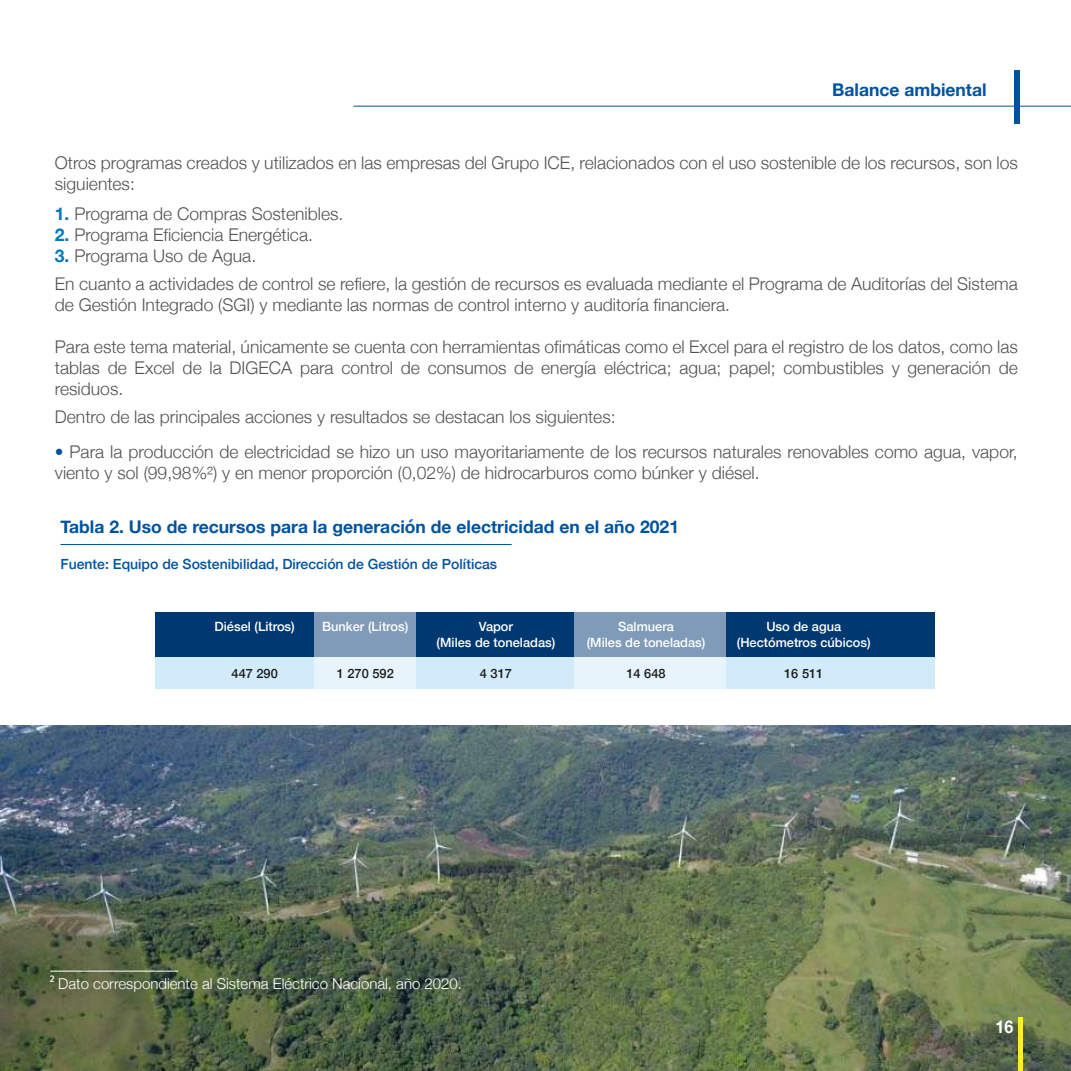
<style>
.page{position:relative;width:1071px;height:1071px;background:#fff}
.page>*{position:absolute;margin:0;border:0;box-sizing:border-box;transform-origin:0 0}
.t1{font:300 17.5px/21px "Helvetica Neue";color:#535252}
.t2{font:700 17.5px "Helvetica Neue";color:#0052a0}
.t3{font:700 17.5px "Helvetica Neue";color:#fff;scale:.91 1}
.t4{font:300 15.05px "Helvetica Neue";color:#fff}
.t5{font:500 14px "Helvetica Neue";color:#0052a0}
.t6{font:500 12.78px/15.4px "Helvetica Neue";color:#fff;text-align:center}
.t7{font:500 12.78px "Helvetica Neue";color:#1d1d1b}
.s1{font-weight:700;color:#0077c0}
.s2{color:#0052a0}
.s3{font-family:"Myriad Pro";font-weight:400;font-size:16.1px}
</style>
<div class="page">
<img style="left:1px;top:726px;width:1070px;height:345px">
<hr style="left:50px;top:971px;width:128px;height:1px;background:#fff">
<hr style="left:353px;top:106px;width:718px;height:1px;background:#0052a0">
<div style="left:1015px;top:70px;width:5px;height:53px;background:#0052a0"></div>
<hr style="left:60px;top:544px;width:452px;height:1px;background:#0052a0">
<div style="left:1018px;top:1018px;width:5px;height:53px;background:#ffee2b"></div>
<div style="left:155px;top:612px;width:779px;height:45px;background:#003971"></div>
<div style="left:155px;top:658px;width:779px;height:31px;background:#d1ebfb"></div>
<svg style="left:574px;top:612px;width:152px;height:77px;background:#aabfd3"></svg>
<svg style="left:314px;top:612px;width:101px;height:77px;background:#aabfd3"></svg>
<p class="t2" style="left:832px;top:76px;width:156px">Balance ambiental</p>
<p class="t1" style="left:55px;top:151px;width:965px">Otros programas creados y utilizados en las empresas del Grupo ICE, relacionados con el uso sostenible de los recursos, son los siguientes:</p>
<p class="t1" style="left:55px;top:202px;width:290px"><span class="s1">1.</span> Programa de Compras Sostenibles.</p>
<p class="t1" style="left:55px;top:223px;width:260px"><span class="s1">2.</span> Programa Eficiencia Energética.</p>
<p class="t1" style="left:55px;top:240px;width:965px;line-height:28px"><span class="s1">3.</span> Programa Uso de Agua.<br>En cuanto a actividades de control se refiere, la gestión de recursos es evaluada mediante el Programa de Auditorías del Sistema</p>
<p class="t1" style="left:55px;top:293px;width:677px">de Gestión Integrado (SGI) y mediante las normas de control interno y auditoría financiera.</p>
<p class="t1" style="left:55px;top:335px;width:965px;text-align:justify">Para este tema material, únicamente se cuenta con herramientas ofimáticas como el Excel para el registro de los datos, como las tablas de Excel de la DIGECA para control de consumos de energía eléctrica; agua; papel; combustibles y generación de residuos.</p>
<p class="t1" style="left:55px;top:405px;width:562px">Dentro de las principales acciones y resultados se destacan los siguientes:</p>
<p class="t1" style="left:55px;top:440px;width:964px"><span class="s2">•</span> Para la producción de electricidad se hizo un uso mayoritariamente de los recursos naturales renovables como agua, vapor, viento y sol (99,98%²) y en menor proporción (0,02%) de hidrocarburos como búnker y diésel.</p>
<p class="t2" style="left:60px;top:513px;width:620px">Tabla 2. Uso de recursos para la generación de electricidad en el año 2021</p>
<p class="t5" style="left:60px;top:553px;width:438px">Fuente: Equipo de Sostenibilidad, Dirección de Gestión de Políticas</p>
<p class="t6" style="left:215px;top:618px;width:82px">Diésel (Litros)</p>
<p class="t7" style="left:232px;top:663px;width:48px">447 290</p>
<p class="t6" style="left:322px;top:618px;width:88px">Bunker (Litros)</p>
<p class="t7" style="left:337px;top:663px;width:58px">1 270 592</p>
<p class="t6" style="left:437px;top:618px;width:120px">Vapor<br>(Miles de toneladas)</p>
<p class="t7" style="left:480px;top:663px;width:34px">4 317</p>
<p class="t6" style="left:587px;top:618px;width:120px">Salmuera<br>(Miles de toneladas)</p>
<p class="t7" style="left:627px;top:663px;width:41px">14 648</p>
<p class="t6" style="left:737px;top:618px;width:135px">Uso de agua (Hectómetros cúbicos)</p>
<p class="t7" style="left:784px;top:663px;width:41px">16 511</p>
<p class="t4" style="left:50px;top:972px;width:414px"><span class="s3">2</span> Dato correspondiente al Sistema Eléctrico Nacional, año 2020.</p>
<p class="t3" style="left:996px;top:1013px;width:21px">16</p>
</div>
